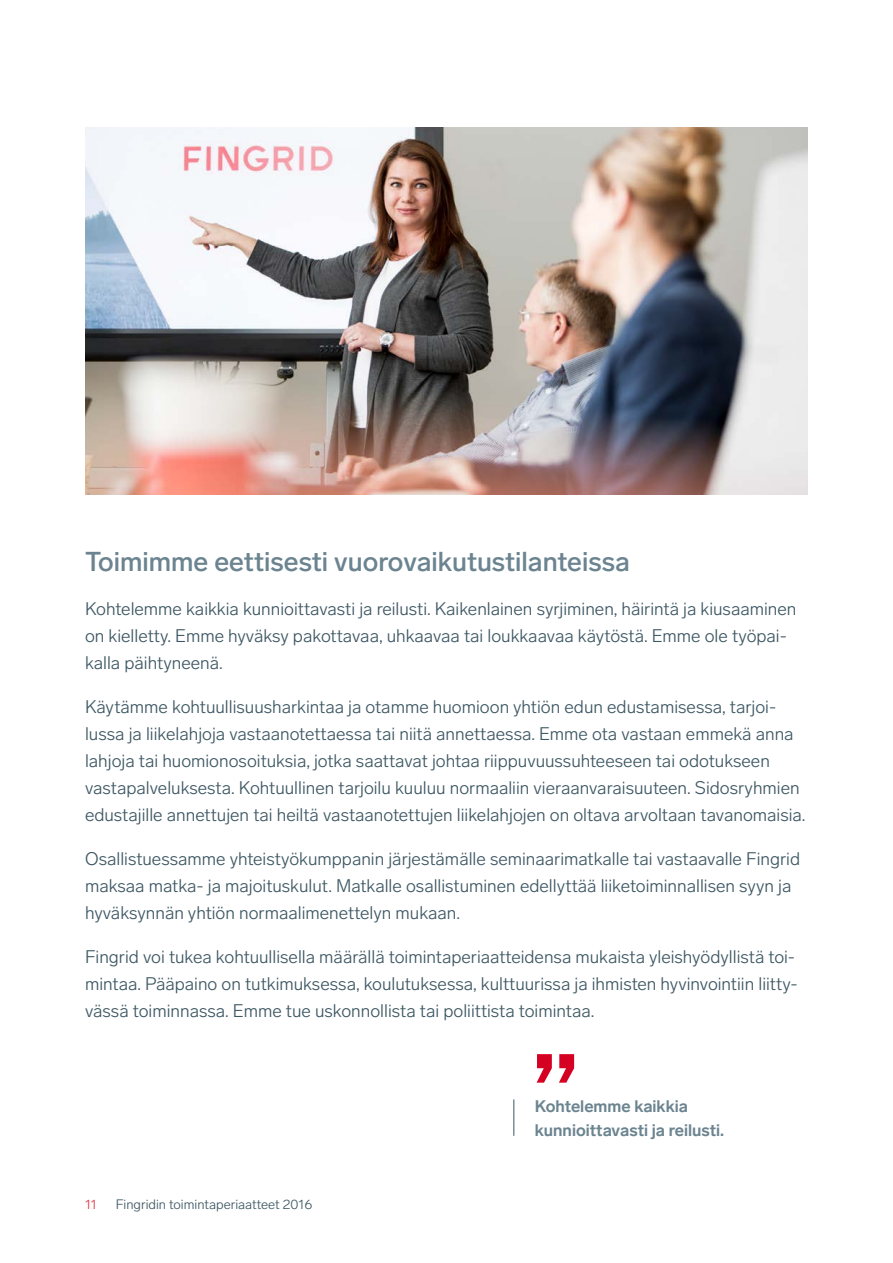
<style>
.page{position:relative;width:893px;height:1263px;background:#fff}
.page>*{position:absolute;margin:0;border:0;box-sizing:border-box;transform-origin:0 0}
.t1{font:500 27px "Lab Grotesque";color:#6b8490}
.t2{font:300 18px/27px "Lab Grotesque";color:#3c5662}
.t3{font:700 16.5px/24px "Lab Grotesque";color:#6b8490}
.t4{font:300 13.5px "Lab Grotesque";color:#3c5662}
.t5{font:300 13.5px "Lab Grotesque";color:#e53443}
</style>
<div class="page">
<img style="left:86px;top:128px;width:721px;height:366px">
<svg style="left:537px;top:1054px;width:37px;height:29px"></svg>
<hr style="left:513px;top:1099px;width:1px;height:37px;background:#3c5662">
<h1 class="t1" style="left:85px;top:545px;width:546px">Toimimme eettisesti vuorovaikutustilanteissa</h1>
<p class="t2" style="left:85px;top:595px;width:713px">Kohtelemme kaikkia kunnioittavasti ja reilusti. Kaikenlainen syrjiminen, häirintä ja kiusaaminen on kielletty. Emme hyväksy pakottavaa, uhkaavaa tai loukkaavaa käytöstä. Emme ole työpai&shy;kalla päihtyneenä.</p>
<p class="t2" style="left:85px;top:693px;width:722px">Käytämme kohtuullisuusharkintaa ja otamme huomioon yhtiön edun edustamisessa, tarjoi&shy;lussa ja liikelahjoja vastaanotettaessa tai niitä annettaessa. Emme ota vastaan emmekä anna lahjoja tai huomionosoituksia, jotka saattavat johtaa riippuvuussuhteeseen tai odotukseen vastapalveluksesta. Kohtuullinen tarjoilu kuuluu normaaliin vieraanvaraisuuteen. Sidosryhmien edustajille annettujen tai heiltä vastaanotettujen liikelahjojen on oltava arvoltaan tavanomaisia.</p>
<p class="t2" style="left:85px;top:845px;width:716px">Osallistuessamme yhteistyökumppanin järjestämälle seminaarimatkalle tai vastaavalle Fingrid maksaa matka- ja majoituskulut. Matkalle osallistuminen edellyttää liiketoiminnallisen syyn ja hyväksynnän yhtiön normaalimenettelyn mukaan.</p>
<p class="t2" style="left:85px;top:943px;width:714px">Fingrid voi tukea kohtuullisella määrällä toimintaperiaatteidensa mukaista yleishyödyllistä toi&shy;mintaa. Pääpaino on tutkimuksessa, koulutuksessa, kulttuurissa ja ihmisten hyvinvointiin liitty&shy;vässä toiminnassa. Emme tue uskonnollista tai poliittista toimintaa.</p>
<p class="t5" style="left:85px;top:1196px;width:13px">11</p>
<p class="t4" style="left:116px;top:1196px;width:198px">Fingridin toimintaperiaatteet 2016</p>
<p class="t3" style="left:535px;top:1094px;width:191px">Kohtelemme kaikkia kunnioittavasti ja reilusti.</p>
</div>
